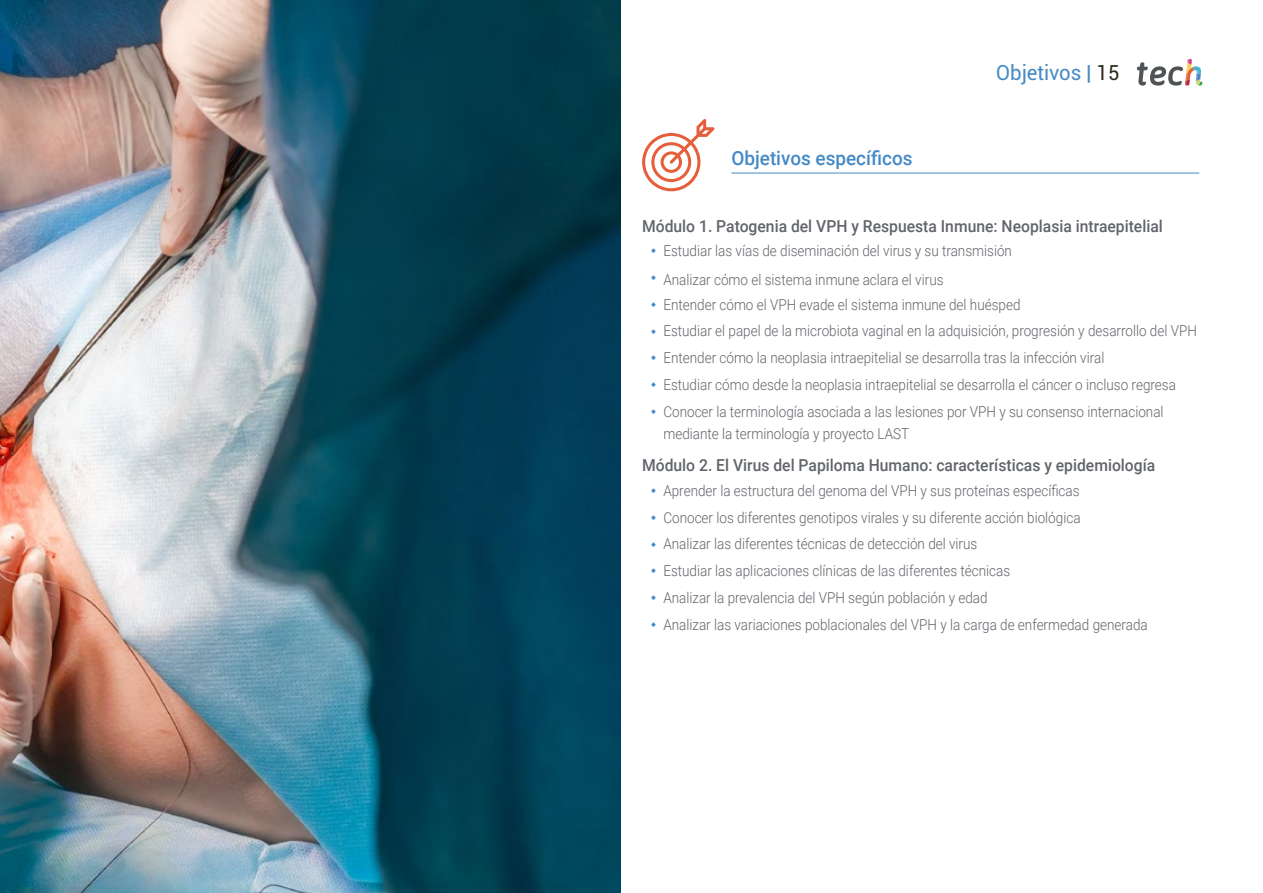
<style>
.page{position:relative;width:1263px;height:893px;background:#fff}
.page>*{position:absolute;margin:0;border:0;box-sizing:border-box;transform-origin:0 0}
.t1{font:21px "Roboto";color:#448ac6}
.t2{font:500 19.5px "Roboto";color:#448ac6}
.t3{font:500 16.5px "Roboto";color:#61646a;scale:.95 1}
.t4{font:300 15px/26.7px "Roboto";color:#61646a;scale:.9 1}
.s1{color:#312e20}
</style>
<div class="page">
<hr style="left:731px;top:173px;width:468px;height:1px;background:#448ac6">
<svg style="left:1137px;top:59px;width:65px;height:27px"></svg>
<img style="left:0;top:0;width:621px;height:893px">
<svg style="left:642px;top:119px;width:72px;height:72px"></svg>
<h2 class="t2" style="left:731px;top:144px;width:183px">Objetivos específicos</h2>
<h1 class="t1" style="left:996px;top:57px;width:125px">Objetivos | <span class="s1">15</span></h1>
<p class="t3" style="left:642px;top:214px;width:550px">Módulo 1. Patogenia del VPH y Respuesta Inmune: Neoplasia intraepitelial</p>
<p class="t4" style="left:663px;top:236px;width:389px;line-height:29px">Estudiar las vías de diseminación del virus y su transmisión<br>Analizar cómo el sistema inmune aclara el virus</p>
<p class="t4" style="left:663px;top:290px;width:594px">Entender cómo el VPH evade el sistema inmune del huésped<br>Estudiar el papel de la microbiota vaginal en la adquisición, progresión y desarrollo del VPH Entender cómo la neoplasia intraepitelial se desarrolla tras la infección viral<br>Estudiar cómo desde la neoplasia intraepitelial se desarrolla el cáncer o incluso regresa Conocer la terminología asociada a las lesiones por VPH y su consenso internacional</p>
<p class="t4" style="left:663px;top:420px;width:275px">mediante la terminología y proyecto LAST</p>
<p class="t3" style="left:642px;top:454px;width:542px">Módulo 2. El Virus del Papiloma Humano: características y epidemiología</p>
<p class="t4" style="left:663px;top:477px;width:540px">Aprender la estructura del genoma del VPH y sus proteínas específicas<br>Conocer los diferentes genotipos virales y su diferente acción biológica<br>Analizar las diferentes técnicas de detección del virus<br>Estudiar las aplicaciones clínicas de las diferentes técnicas<br>Analizar la prevalencia del VPH según población y edad<br>Analizar las variaciones poblacionales del VPH y la carga de enfermedad generada</p>
</div>
